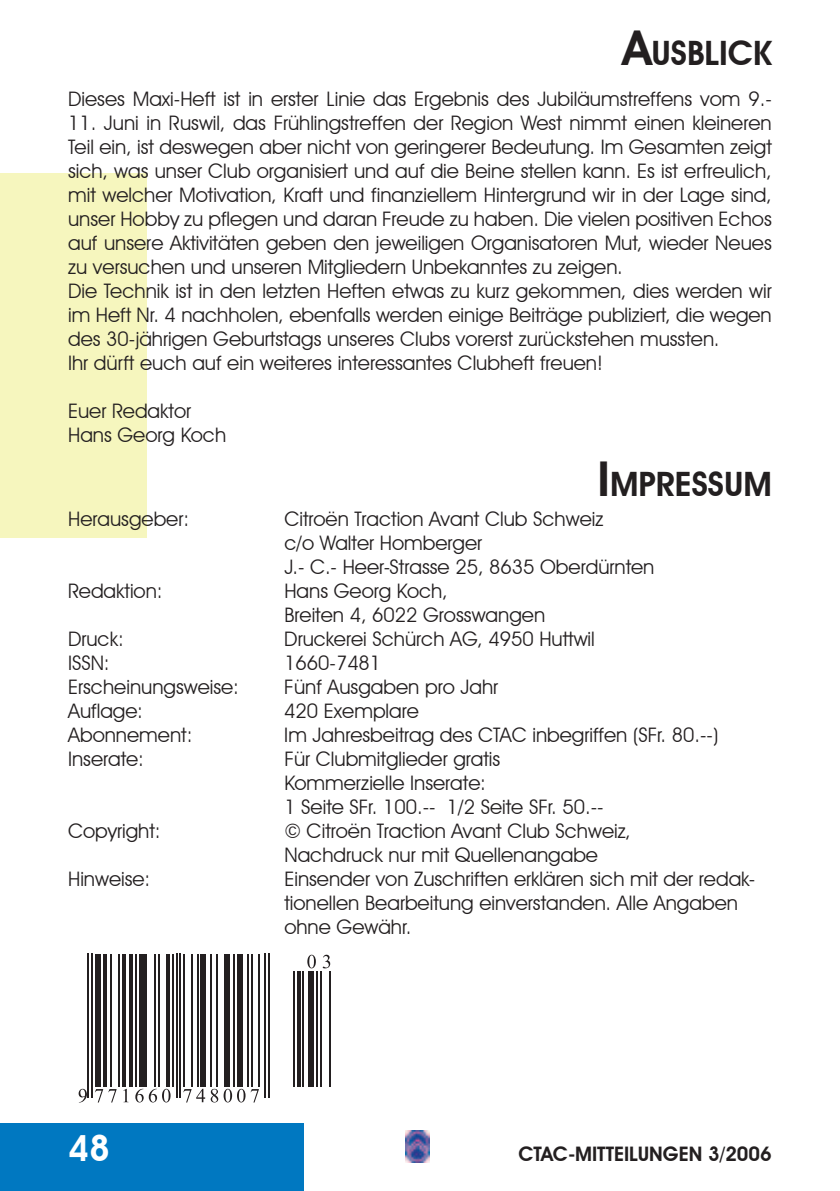
<style>
.page{position:relative;width:840px;height:1191px;background:#fff}
.page>*{position:absolute;margin:0;border:0;box-sizing:border-box;transform-origin:0 0}
.t1{font:600 36px "Avant Garde IT Cby BT";color:#fff}
.t2{font:600 33.6px "Avant Garde IT Cby BT";color:#231f20}
.t3{font:20px/24px "Avant Garde IT Cby BT";color:#231f20}
.t4{font:600 20px "Avant Garde IT Cby BT";color:#231f20}
.s1{font-size:48px}
</style>
<div class="page">
<div style="left:0;top:1123px;width:303px;height:68px;background:#0078c1"></div>
<div style="left:0;top:173px;width:146px;height:364px;background:#f6f6be"></div>
<img style="left:405px;top:1130px;width:24px;height:32px">
<hr style="left:87px;top:954px;width:2px;height:144px;background:#231f20">
<hr style="left:91px;top:954px;width:2px;height:144px;background:#231f20">
<div style="left:95px;top:954px;width:5px;height:132px;background:#231f20"></div>
<hr style="left:103px;top:954px;width:3px;height:132px;background:#231f20">
<hr style="left:110px;top:954px;width:2px;height:132px;background:#231f20">
<hr style="left:118px;top:954px;width:2px;height:132px;background:#231f20">
<hr style="left:122px;top:954px;width:3px;height:132px;background:#231f20">
<hr style="left:130px;top:954px;width:3px;height:132px;background:#231f20">
<hr style="left:135px;top:954px;width:2px;height:132px;background:#231f20">
<div style="left:139px;top:954px;width:7px;height:132px;background:#231f20"></div>
<hr style="left:155px;top:954px;width:1px;height:132px;background:#231f20">
<hr style="left:158px;top:954px;width:2px;height:132px;background:#231f20">
<hr style="left:166px;top:954px;width:3px;height:132px;background:#231f20">
<hr style="left:172px;top:954px;width:1px;height:132px;background:#231f20">
<hr style="left:176px;top:954px;width:1px;height:144px;background:#231f20">
<hr style="left:179px;top:954px;width:2px;height:144px;background:#231f20">
<hr style="left:183px;top:954px;width:2px;height:132px;background:#231f20">
<hr style="left:191px;top:954px;width:1px;height:132px;background:#231f20">
<hr style="left:197px;top:954px;width:1px;height:132px;background:#231f20">
<div style="left:201px;top:954px;width:5px;height:132px;background:#231f20"></div>
<hr style="left:210px;top:954px;width:2px;height:132px;background:#231f20">
<hr style="left:216px;top:954px;width:1px;height:132px;background:#231f20">
<div style="left:224px;top:954px;width:5px;height:132px;background:#231f20"></div>
<hr style="left:233px;top:954px;width:2px;height:132px;background:#231f20">
<div style="left:237px;top:954px;width:5px;height:132px;background:#231f20"></div>
<hr style="left:247px;top:954px;width:1px;height:132px;background:#231f20">
<hr style="left:251px;top:954px;width:1px;height:132px;background:#231f20">
<hr style="left:258px;top:954px;width:2px;height:132px;background:#231f20">
<hr style="left:264px;top:954px;width:1px;height:144px;background:#231f20">
<hr style="left:268px;top:954px;width:1px;height:144px;background:#231f20">
<hr style="left:293px;top:971px;width:1px;height:115px;background:#231f20">
<hr style="left:297px;top:971px;width:3px;height:115px;background:#231f20">
<hr style="left:302px;top:971px;width:2px;height:115px;background:#231f20">
<div style="left:308px;top:971px;width:5px;height:115px;background:#231f20"></div>
<hr style="left:316px;top:971px;width:1px;height:115px;background:#231f20">
<hr style="left:320px;top:971px;width:1px;height:115px;background:#231f20">
<hr style="left:329px;top:971px;width:2px;height:115px;background:#231f20">
<svg style="left:79px;top:1088px;width:8px;height:14px"></svg>
<svg style="left:95px;top:1089px;width:21px;height:13px"></svg>
<svg style="left:123px;top:1088px;width:5px;height:14px"></svg>
<svg style="left:135px;top:1088px;width:35px;height:14px"></svg>
<svg style="left:183px;top:1088px;width:76px;height:14px"></svg>
<svg style="left:322px;top:954px;width:8px;height:14px"></svg>
<svg style="left:307px;top:954px;width:9px;height:14px"></svg>
<h2 class="t2" style="left:622px;top:33px;width:151px"><span class="s1">A</span>USBLICK</h2>
<p class="t3" style="left:68px;top:86px;width:704px">Dieses Maxi-Heft ist in erster Linie das Ergebnis des Jubiläumstreffens vom 9.-</p>
<p class="t3" style="left:68px;top:110px;width:704px">11. Juni in Ruswil, das Frühlingstreffen der Region West nimmt einen kleineren Teil ein, ist deswegen aber nicht von geringerer Bedeutung. Im Gesamten zeigt sich, was unser Club organisiert und auf die Beine stellen kann. Es ist erfreulich, mit welcher Motivation, Kraft und finanziellem Hintergrund wir in der Lage sind, unser Hobby zu pflegen und daran Freude zu haben. Die vielen positiven Echos auf unsere Aktivitäten geben den jeweiligen Organisatoren Mut, wieder Neues zu versuchen und unseren Mitgliedern Unbekanntes zu zeigen.<br>Die Technik ist in den letzten Heften etwas zu kurz gekommen, dies werden wir im Heft Nr. 4 nachholen, ebenfalls werden einige Beiträge publiziert, die wegen des 30-jährigen Geburtstags unseres Clubs vorerst zurückstehen mussten.<br>Ihr dürft euch auf ein weiteres interessantes Clubheft freuen!</p>
<p class="t3" style="left:68px;top:398px;width:159px">Euer Redaktor<br>Hans Georg Koch</p>
<h2 class="t2" style="left:597px;top:464px;width:176px"><span class="s1">I</span>MPRESSUM</h2>
<p class="t3" style="left:68px;top:506px;width:122px">Herausgeber:</p>
<p class="t3" style="left:284px;top:506px;width:371px">Citroën Traction Avant Club Schweiz<br>c/o Walter Homberger<br>J.- C.- Heer-Strasse 25, 8635 Oberdürnten</p>
<p class="t3" style="left:68px;top:578px;width:96px">Redaktion:</p>
<p class="t3" style="left:284px;top:578px;width:262px">Hans Georg Koch,<br>Breiten 4, 6022 Grosswangen</p>
<p class="t3" style="left:68px;top:626px;width:57px">Druck:</p>
<p class="t3" style="left:284px;top:626px;width:312px">Druckerei Schürch AG, 4950 Huttwil</p>
<p class="t3" style="left:68px;top:650px;width:43px">ISSN:</p>
<p class="t3" style="left:284px;top:650px;width:98px">1660-7481</p>
<p class="t3" style="left:68px;top:674px;width:172px">Erscheinungsweise:</p>
<p class="t3" style="left:284px;top:674px;width:215px">Fünf Ausgaben pro Jahr</p>
<p class="t3" style="left:68px;top:698px;width:76px">Auflage:</p>
<p class="t3" style="left:284px;top:698px;width:136px">420 Exemplare</p>
<p class="t3" style="left:68px;top:722px;width:126px">Abonnement:</p>
<p class="t3" style="left:284px;top:722px;width:435px">Im Jahresbeitrag des CTAC inbegriffen (SFr. 80.--)</p>
<p class="t3" style="left:68px;top:746px;width:77px">Inserate:</p>
<p class="t3" style="left:284px;top:746px;width:320px">Für Clubmitglieder gratis<br>Kommerzielle Inserate:<br>1 Seite SFr. 100.-- 1/2 Seite SFr. 50.--</p>
<p class="t3" style="left:68px;top:818px;width:94px">Copyright:</p>
<p class="t3" style="left:284px;top:818px;width:348px">© Citroën Traction Avant Club Schweiz,<br>Nachdruck nur mit Quellenangabe</p>
<p class="t3" style="left:68px;top:866px;width:83px">Hinweise:</p>
<p class="t3" style="left:284px;top:866px;width:472px">Einsender von Zuschriften erklären sich mit der redak&shy;tionellen Bearbeitung einverstanden. Alle Angaben ohne Gewähr.</p>
<h1 class="t1" style="left:68px;top:1126px;width:43px">48</h1>
<p class="t4" style="left:518px;top:1141px;width:255px">CTAC-MITTEILUNGEN 3/2006</p>
</div>
